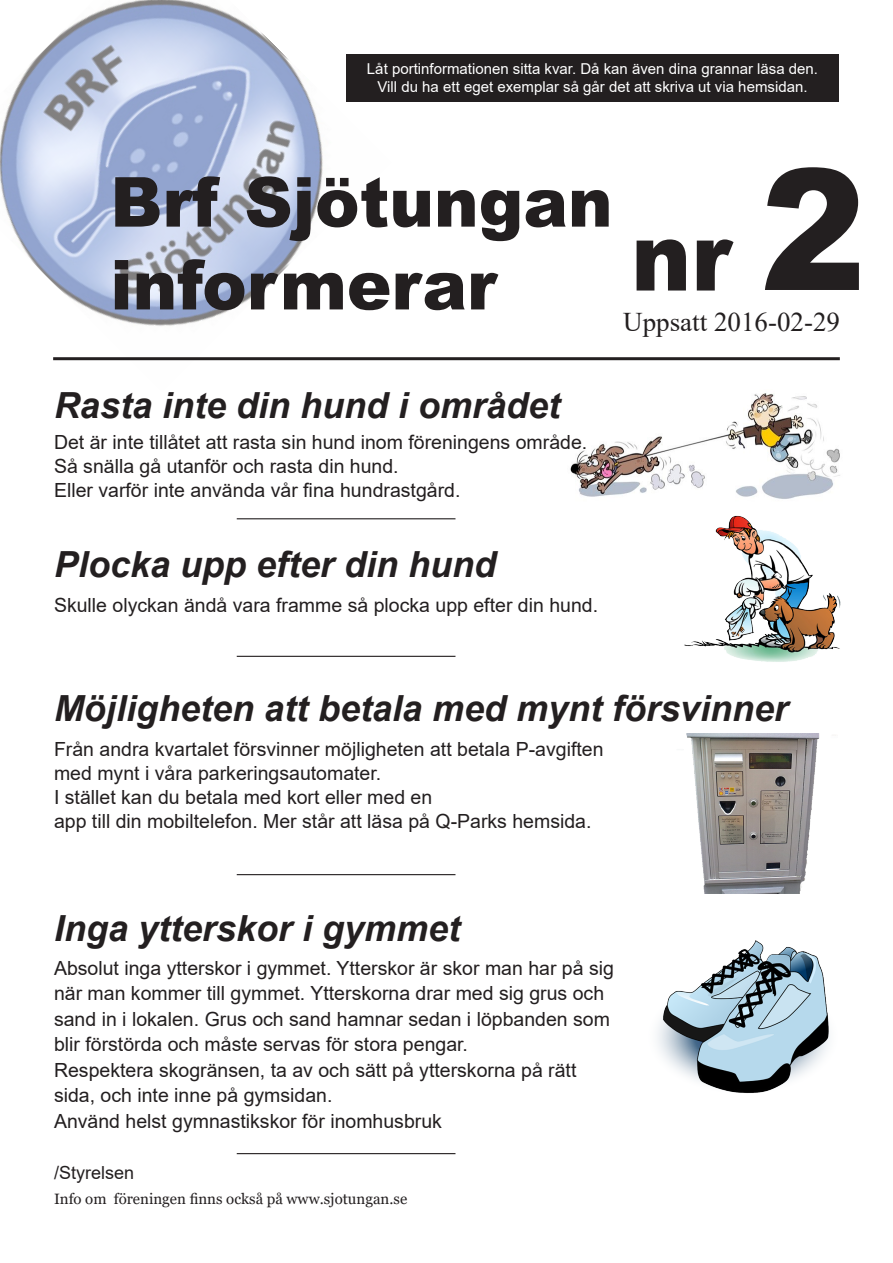
<style>
.page{position:relative;width:893px;height:1263px;background:#fff}
.page>*{position:absolute;margin:0;border:0;box-sizing:border-box;transform-origin:0 0}
.t1{font:900 168.45px "Arial";color:#231f20;scale:.93 1}
.t2{font:900 96.3px "Arial";color:#231f20;scale:.93 1}
.t3{font:900 69px/82.8px "Arial";color:#231f20}
.t4{font:italic 700 36px "Arial";color:#231f20}
.t5{font:27px "Times New Roman";color:#231f20}
.t6{font:19.5px/25.5px "Arial";color:#231f20}
.t7{font:18px "Arial";color:#231f20}
.t8{font:15px/18.8px "Arial";color:#fff;text-align:center}
.t9{font:15px "Georgia";color:#231f20}
</style>
<div class="page">
<img style="left:0;top:0;width:392px;height:361px">
<div style="left:346px;top:54px;width:493px;height:47px;background:#231f20"></div>
<img style="left:684px;top:515px;width:157px;height:147px">
<img style="left:570px;top:393px;width:270px;height:106px">
<hr style="left:53px;top:357px;width:787px;height:3px;background:#231f20">
<img style="left:686px;top:734px;width:134px;height:159px">
<img style="left:657px;top:940px;width:172px;height:153px">
<hr style="left:237px;top:518px;width:218px;height:1px;background:#231f20">
<hr style="left:237px;top:656px;width:218px;height:1px;background:#231f20">
<hr style="left:237px;top:874px;width:218px;height:1px;background:#231f20">
<hr style="left:237px;top:1153px;width:218px;height:1px;background:#231f20">
<p class="t8" style="left:367px;top:59px;width:453px">Låt portinformationen sitta kvar. Då kan även dina grannar läsa den.<br>Vill du ha ett eget exemplar så går det att skriva ut via hemsidan.</p>
<p class="t3" style="left:110px;top:158px;width:504px">Brf Sjötungan informerar</p>
<p class="t2" style="left:631px;top:186px;width:109px">nr</p>
<p class="t1" style="left:761px;top:108px;width:114px">2</p>
<p class="t5" style="left:623px;top:302px;width:218px">Uppsatt 2016-02-29</p>
<p class="t4" style="left:54px;top:381px;width:508px">Rasta inte din hund i området</p>
<p class="t6" style="left:54px;top:430px;width:535px">Det är inte tillåtet att rasta sin hund inom föreningens område.</p>
<p class="t6" style="left:54px;top:454px;width:408px;line-height:24px">Så snälla gå utanför och rasta din hund.<br>Eller varför inte använda vår fina hundrastgård.</p>
<p class="t4" style="left:54px;top:540px;width:444px">Plocka upp efter din hund</p>
<p class="t6" style="left:54px;top:592px;width:546px">Skulle olyckan ändå vara framme så plocka upp efter din hund.</p>
<p class="t4" style="left:54px;top:684px;width:736px">Möjligheten att betala med mynt försvinner</p>
<p class="t6" style="left:54px;top:737px;width:551px;line-height:24px">Från andra kvartalet försvinner möjligheten att betala P-avgiften med mynt i våra parkeringsautomater.<br>I stället kan du betala med kort eller med en<br>app till din mobiltelefon. Mer står att läsa på Q-Parks hemsida.</p>
<p class="t4" style="left:54px;top:904px;width:408px">Inga ytterskor i gymmet</p>
<p class="t6" style="left:54px;top:955px;width:561px">Absolut inga ytterskor i gymmet. Ytterskor är skor man har på sig när man kommer till gymmet. Ytterskorna drar med sig grus och sand in i lokalen. Grus och sand hamnar sedan i löpbanden som blir förstörda och måste servas för stora pengar.<br>Respektera skogränsen, ta av och sätt på ytterskorna på rätt</p>
<p class="t6" style="left:54px;top:1082px;width:280px">sida, och inte inne på gymsidan.</p>
<p class="t6" style="left:54px;top:1108px;width:389px">Använd helst gymnastikskor för inomhusbruk</p>
<p class="t7" style="left:54px;top:1160px;width:82px">/Styrelsen</p>
<p class="t9" style="left:54px;top:1189px;width:355px">Info om föreningen finns också på www.sjotungan.se</p>
</div>
